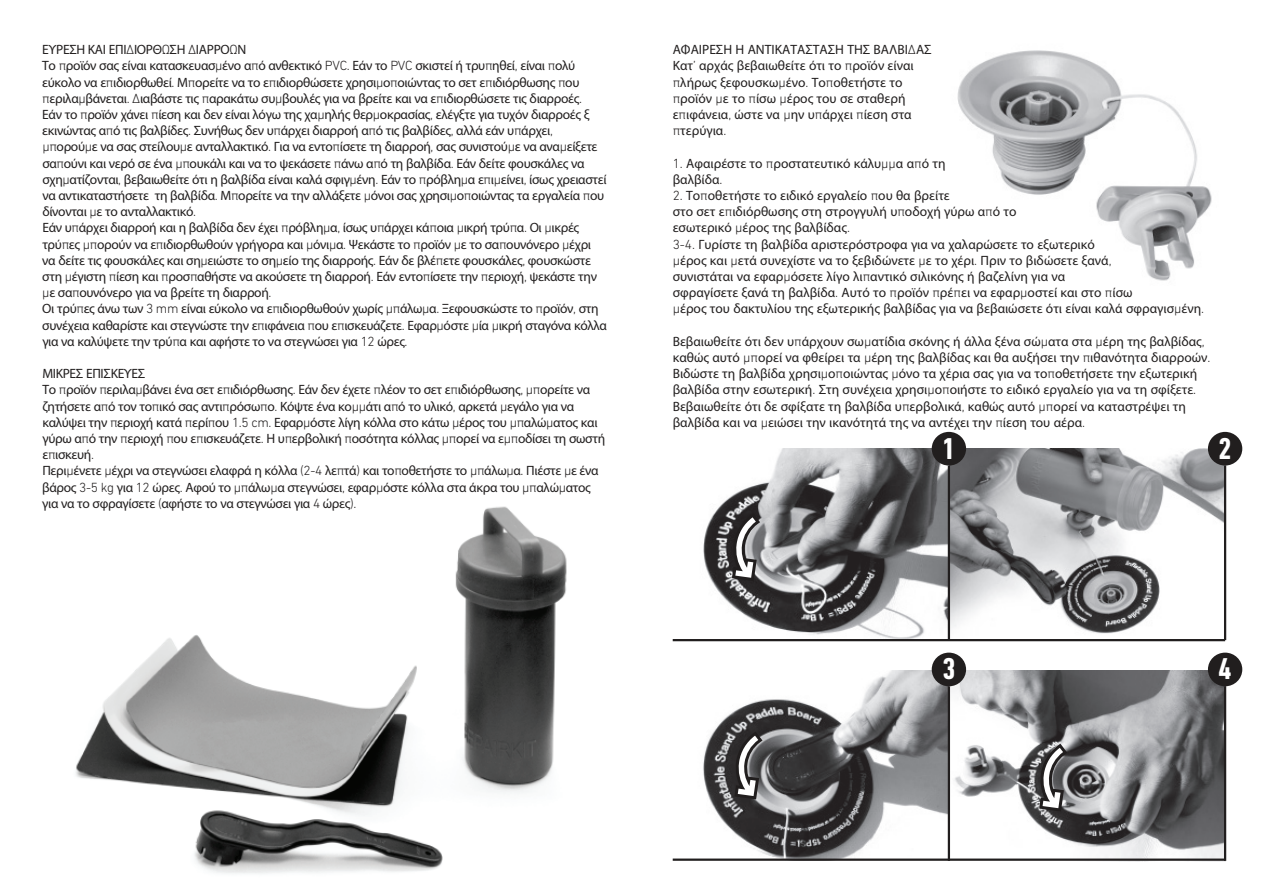
<style>
.page{position:relative;width:1263px;height:893px;background:#fff}
.page>*{position:absolute;margin:0;border:0;box-sizing:border-box;transform-origin:0 0}
.t1{font:700 condensed 30.6px "DIN Next LT Pro";color:#fff}
.t2{font:13.5px/16.2px "Myriad Pro";letter-spacing:-.025em;color:#211e1e}
.t3{font:13.5px/16.2px "Myriad Pro";color:#211e1e}
.s1{font-family:"DIN Next LT Pro";font-weight:300}
</style>
<div class="page">
<img style="left:75px;top:506px;width:492px;height:368px">
<img style="left:957px;top:50px;width:255px;height:231px">
<img style="left:703px;top:670px;width:521px;height:188px">
<img style="left:703px;top:449px;width:521px;height:190px">
<div style="left:932px;top:432px;width:34px;height:34px;background:#211e1e;border-radius:50%"></div>
<hr style="left:948px;top:466px;width:2px;height:174px;background:#211e1e">
<div style="left:1208px;top:432px;width:34px;height:34px;background:#211e1e;border-radius:50%"></div>
<hr style="left:1224px;top:466px;width:2px;height:174px;background:#211e1e">
<hr style="left:673px;top:639px;width:552px;height:2px;background:#211e1e">
<div style="left:932px;top:653px;width:34px;height:33px;background:#211e1e;border-radius:50%"></div>
<hr style="left:948px;top:686px;width:2px;height:175px;background:#211e1e">
<div style="left:1208px;top:653px;width:34px;height:33px;background:#211e1e;border-radius:50%"></div>
<hr style="left:1224px;top:686px;width:2px;height:175px;background:#211e1e">
<hr style="left:673px;top:858px;width:552px;height:3px;background:#211e1e">
<svg style="left:732px;top:513px;width:28px;height:68px"></svg>
<svg style="left:734px;top:731px;width:28px;height:68px"></svg>
<svg style="left:1039px;top:744px;width:28px;height:67px"></svg>
<p class="t2" style="left:42px;top:41px;width:566px">ΕΥΡΕΣΗ ΚΑΙ ΕΠΙ<span class="s1">∆</span>ΙΟΡΘ<span class="s1">Ω</span>ΣΗ <span class="s1">∆</span>ΙΑΡΡΟ<span class="s1">Ω</span>Ν<br>Το <span class="s1">π</span>ροϊόν σας είναι κατασκευασ<span class="s1">µ</span>ένο α<span class="s1">π</span>ό ανθεκτικό <span class="s1">PVC.</span> Εάν το <span class="s1">PVC</span> σκιστεί ή τρυ<span class="s1">π</span>ηθεί<span class="s1">,</span> είναι <span class="s1">π</span>ολύ εύκολο να ε<span class="s1">π</span>ιδιορθωθεί<span class="s1">.</span> Μ<span class="s1">π</span>ορείτε να το ε<span class="s1">π</span>ιδιορθώσετε χρησι<span class="s1">µ</span>ο<span class="s1">π</span>οιώντας το σετ ε<span class="s1">π</span>ιδιόρθωσης <span class="s1">π</span>ου <span class="s1">π</span>εριλα<span class="s1">µ</span>βάνεται<span class="s1">. ∆</span>ιαβάστε τις <span class="s1">π</span>αρακάτω συ<span class="s1">µ</span>βουλές για να βρείτε και να ε<span class="s1">π</span>ιδιορθώσετε τις διαρροές<span class="s1">.<br></span>Εάν το <span class="s1">π</span>ροϊόν χάνει <span class="s1">π</span>ίεση και δεν είναι λόγω της χα<span class="s1">µ</span>ηλής θερ<span class="s1">µ</span>οκρασίας<span class="s1">,</span> ελέγξτε για τυχόν διαρροές ξ εκινώντας α<span class="s1">π</span>ό τις βαλβίδες<span class="s1">.</span> Συνήθως δεν υ<span class="s1">π</span>άρχει διαρροή α<span class="s1">π</span>ό τις βαλβίδες<span class="s1">,</span> αλλά εάν υ<span class="s1">π</span>άρχει<span class="s1">, µπ</span>ορού<span class="s1">µ</span>ε να σας στείλου<span class="s1">µ</span>ε ανταλλακτικό<span class="s1">.</span> Για να εντο<span class="s1">π</span>ίσετε τη διαρροή<span class="s1">,</span> σας συνιστού<span class="s1">µ</span>ε να ανα<span class="s1">µ</span>είξετε σα<span class="s1">π</span>ούνι και νερό σε ένα <span class="s1">µπ</span>ουκάλι και να το ψεκάσετε <span class="s1">π</span>άνω α<span class="s1">π</span>ό τη βαλβίδα<span class="s1">.</span> Εάν δείτε φουσκάλες να σχη<span class="s1">µ</span>ατίζονται<span class="s1">,</span> βεβαιωθείτε ότι η βαλβίδα είναι καλά σφιγ<span class="s1">µ</span>ένη<span class="s1">.</span> Εάν το <span class="s1">π</span>ρόβλη<span class="s1">µ</span>α ε<span class="s1">π</span>ι<span class="s1">µ</span>είνει<span class="s1">,</span> ίσως χρειαστεί να αντικαταστήσετε τη βαλβίδα<span class="s1">.</span> Μ<span class="s1">π</span>ορείτε να την αλλάξετε <span class="s1">µ</span>όνοι σας χρησι<span class="s1">µ</span>ο<span class="s1">π</span>οιώντας τα εργαλεία <span class="s1">π</span>ου δίνονται <span class="s1">µ</span>ε το ανταλλακτικό<span class="s1">.<br></span>Εάν υ<span class="s1">π</span>άρχει διαρροή και η βαλβίδα δεν έχει <span class="s1">π</span>ρόβλη<span class="s1">µ</span>α<span class="s1">,</span> ίσως υ<span class="s1">π</span>άρχει κά<span class="s1">π</span>οια <span class="s1">µ</span>ικρή τρύ<span class="s1">π</span>α<span class="s1">.</span> Οι <span class="s1">µ</span>ικρές τρύ<span class="s1">π</span>ες <span class="s1">µπ</span>ορούν να ε<span class="s1">π</span>ιδιορθωθούν γρήγορα και <span class="s1">µ</span>όνι<span class="s1">µ</span>α<span class="s1">.</span> Ψεκάστε το <span class="s1">π</span>ροϊόν <span class="s1">µ</span>ε το σα<span class="s1">π</span>ουνόνερο <span class="s1">µ</span>έχρι να δείτε τις φουσκάλες και ση<span class="s1">µ</span>ειώστε το ση<span class="s1">µ</span>είο της διαρροής<span class="s1">.</span> Εάν δε βλέ<span class="s1">π</span>ετε φουσκάλες<span class="s1">,</span> φουσκώστε στη <span class="s1">µ</span>έγιστη <span class="s1">π</span>ίεση και <span class="s1">π</span>ροσ<span class="s1">π</span>αθήστε να ακούσετε τη διαρροή<span class="s1">.</span> Εάν εντο<span class="s1">π</span>ίσετε την <span class="s1">π</span>εριοχή<span class="s1">,</span> ψεκάστε την <span class="s1">µ</span>ε σα<span class="s1">π</span>ουνόνερο για να βρείτε τη διαρροή<span class="s1">.<br></span>Οι τρύ<span class="s1">π</span>ες άνω των <span class="s1">3 mm</span> είναι εύκολο να ε<span class="s1">π</span>ιδιορθωθούν χωρίς <span class="s1">µπ</span>άλω<span class="s1">µ</span>α<span class="s1">.</span> Ξεφουσκώστε το <span class="s1">π</span>ροϊόν<span class="s1">,</span> στη συνέχεια καθαρίστε και στεγνώστε την ε<span class="s1">π</span>ιφάνεια <span class="s1">π</span>ου ε<span class="s1">π</span>ισκευάζετε<span class="s1">.</span> Εφαρ<span class="s1">µ</span>όστε <span class="s1">µ</span>ία <span class="s1">µ</span>ικρή σταγόνα κόλλα για να καλύψετε την τρύ<span class="s1">π</span>α και αφήστε το να στεγνώσει για <span class="s1">12</span> ώρες<span class="s1">.</span></p>
<p class="t2" style="left:42px;top:365px;width:564px">ΜΙΚΡΕΣ ΕΠΙΣΚΕΥΕΣ<br>Το <span class="s1">π</span>ροϊόν <span class="s1">π</span>εριλα<span class="s1">µ</span>βάνει ένα σετ ε<span class="s1">π</span>ιδιόρθωσης<span class="s1">.</span> Εάν δεν έχετε <span class="s1">π</span>λέον το σετ ε<span class="s1">π</span>ιδιόρθωσης<span class="s1">, µπ</span>ορείτε να ζητήσετε α<span class="s1">π</span>ό τον το<span class="s1">π</span>ικό σας αντι<span class="s1">π</span>ρόσω<span class="s1">π</span>ο<span class="s1">.</span> Κόψτε ένα κο<span class="s1">µµ</span>άτι α<span class="s1">π</span>ό το υλικό<span class="s1">,</span> αρκετά <span class="s1">µ</span>εγάλο για να καλύψει την <span class="s1">π</span>εριοχή κατά <span class="s1">π</span>ερί<span class="s1">π</span>ου <span class="s1">1.5 cm.</span> Εφαρ<span class="s1">µ</span>όστε λίγη κόλλα στο κάτω <span class="s1">µ</span>έρος του <span class="s1">µπ</span>αλώ<span class="s1">µ</span>ατος και γύρω α<span class="s1">π</span>ό την <span class="s1">π</span>εριοχή <span class="s1">π</span>ου ε<span class="s1">π</span>ισκευάζετε<span class="s1">.</span> Η υ<span class="s1">π</span>ερβολική <span class="s1">π</span>οσότητα κόλλας <span class="s1">µπ</span>ορεί να ε<span class="s1">µπ</span>οδίσει τη σωστή ε<span class="s1">π</span>ισκευή<span class="s1">.<br></span>Περι<span class="s1">µ</span>ένετε <span class="s1">µ</span>έχρι να στεγνώσει ελαφρά η κόλλα <span class="s1">(2-4</span> λε<span class="s1">π</span>τά<span class="s1">)</span> και το<span class="s1">π</span>οθετήστε το <span class="s1">µπ</span>άλω<span class="s1">µ</span>α<span class="s1">.</span> Πιέστε <span class="s1">µ</span>ε ένα βάρος <span class="s1">3-5 kg</span> για <span class="s1">12</span> ώρες<span class="s1">.</span> Αφού το <span class="s1">µπ</span>άλω<span class="s1">µ</span>α στεγνώσει<span class="s1">,</span> εφαρ<span class="s1">µ</span>όστε κόλλα στα άκρα του <span class="s1">µπ</span>αλώ<span class="s1">µ</span>ατος για να το σφραγίσετε <span class="s1">(</span>αφήστε το να στεγνώσει για <span class="s1">4</span> ώρες<span class="s1">).</span></p>
<p class="t3" style="left:673px;top:41px;width:260px">ΑΦΑΙΡΕΣΗ Η ΑΝΤΙΚΑΤΑΣΤΑΣΗ ΤΗΣ ΒΑΛΒΙ<span class="s1">∆</span>ΑΣ Κατ<span class="s1">’</span> αρχάς βεβαιωθείτε ότι το <span class="s1">π</span>ροϊόν είναι <span class="s1">π</span>λήρως ξεφουσκω<span class="s1">µ</span>ένο<span class="s1">.</span> Το<span class="s1">π</span>οθετήστε το <span class="s1">π</span>ροϊόν <span class="s1">µ</span>ε το <span class="s1">π</span>ίσω <span class="s1">µ</span>έρος του σε σταθερή ε<span class="s1">π</span>ιφάνεια<span class="s1">,</span> ώστε να <span class="s1">µ</span>ην υ<span class="s1">π</span>άρχει <span class="s1">π</span>ίεση στα <span class="s1">π</span>τερύγια<span class="s1">.</span></p>
<p class="t3" style="left:673px;top:155px;width:274px"><span class="s1">1.</span> Αφαιρέστε το <span class="s1">π</span>ροστατευτικό κάλυ<span class="s1">µµ</span>α α<span class="s1">π</span>ό τη βαλβίδα<span class="s1">.</span></p>
<p class="t3" style="left:673px;top:187px;width:533px"><span class="s1">2.</span> Το<span class="s1">π</span>οθετήστε το ειδικό εργαλείο <span class="s1">π</span>ου θα βρείτε<br>στο σετ ε<span class="s1">π</span>ιδιόρθωσης στη στρογγυλή υ<span class="s1">π</span>οδοχή γύρω α<span class="s1">π</span>ό το<br>εσωτερικό <span class="s1">µ</span>έρος της βαλβίδας<span class="s1">.<br>3-4.</span> Γυρίστε τη βαλβίδα αριστερόστροφα για να χαλαρώσετε το εξωτερικό<br><span class="s1">µ</span>έρος και <span class="s1">µ</span>ετά συνεχίστε να το ξεβιδώνετε <span class="s1">µ</span>ε το χέρι<span class="s1">.</span> Πριν το βιδώσετε ξανά<span class="s1">,<br></span>συνιστάται να εφαρ<span class="s1">µ</span>όσετε λίγο λι<span class="s1">π</span>αντικό σιλικόνης ή βαζελίνη για να<br>σφραγίσετε ξανά τη βαλβίδα<span class="s1">.</span> Αυτό το <span class="s1">π</span>ροϊόν <span class="s1">π</span>ρέ<span class="s1">π</span>ει να εφαρ<span class="s1">µ</span>οστεί και στο <span class="s1">π</span>ίσω<br><span class="s1">µ</span>έρος του δακτυλίου της εξωτερικής βαλβίδας για να βεβαιώσετε ότι είναι καλά σφραγισ<span class="s1">µ</span>ένη<span class="s1">.</span></p>
<p class="t3" style="left:673px;top:333px;width:539px">Βεβαιωθείτε ότι δεν υ<span class="s1">π</span>άρχουν σω<span class="s1">µ</span>ατίδια σκόνης ή άλλα ξένα σώ<span class="s1">µ</span>ατα στα <span class="s1">µ</span>έρη της βαλβίδας<span class="s1">, </span>καθώς αυτό <span class="s1">µπ</span>ορεί να φθείρει τα <span class="s1">µ</span>έρη της βαλβίδας και θα αυξήσει την <span class="s1">π</span>ιθανότητα διαρροών<span class="s1">.<br></span>Βιδώστε τη βαλβίδα χρησι<span class="s1">µ</span>ο<span class="s1">π</span>οιώντας <span class="s1">µ</span>όνο τα χέρια σας για να το<span class="s1">π</span>οθετήσετε την εξωτερική βαλβίδα στην εσωτερική<span class="s1">.</span> Στη συνέχεια χρησι<span class="s1">µ</span>ο<span class="s1">π</span>οιήστε το ειδικό εργαλείο για να τη σφίξετε<span class="s1">.<br></span>Βεβαιωθείτε ότι δε σφίξατε τη βαλβίδα υ<span class="s1">π</span>ερβολικά<span class="s1">,</span> καθώς αυτό <span class="s1">µπ</span>ορεί να καταστρέψει τη βαλβίδα και να <span class="s1">µ</span>ειώσει την ικανότητά της να αντέχει την <span class="s1">π</span>ίεση του αέρα<span class="s1">.</span></p>
<h1 class="t1" style="left:942px;top:431px;width:15px">1</h1>
<h1 class="t1" style="left:1218px;top:431px;width:15px">2</h1>
<h1 class="t1" style="left:942px;top:652px;width:15px">3</h1>
<h1 class="t1" style="left:1218px;top:652px;width:15px">4</h1>
</div>
